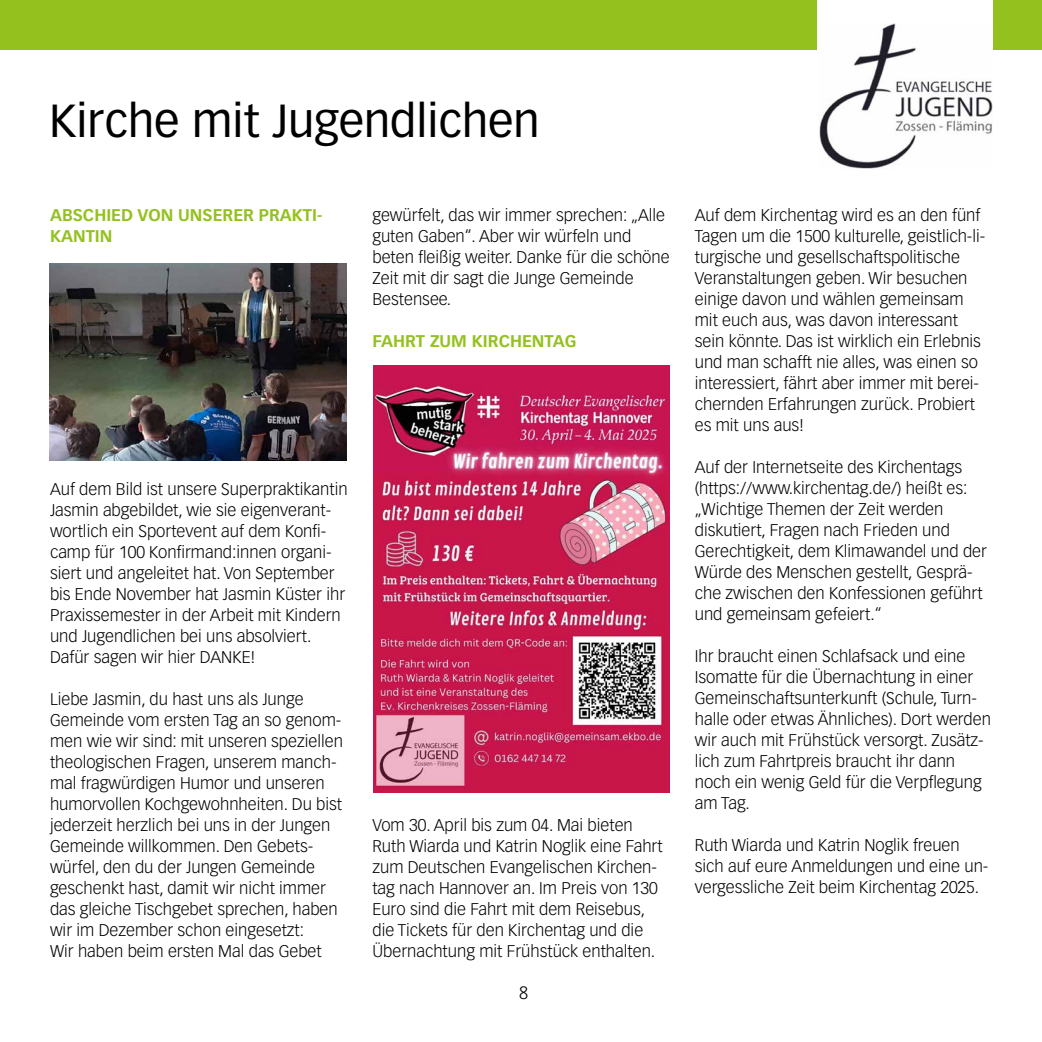
<style>
.page{position:relative;width:1042px;height:1042px;background:#fff}
.page>*{position:absolute;margin:0;border:0;box-sizing:border-box;transform-origin:0 0}
.t1{font:45.5px "Vectora LT Std";color:#000}
.t2{font:300 17.5px "Vectora LT Std";color:#000}
.t3{font:300 16.62px/21px "Vectora LT Std";color:#000}
.t4{font:700 16.62px/21px "Vectora LT Std";color:#95c11f}
</style>
<div class="page">
<div style="left:0;top:0;width:1042px;height:50px;background:#95c11f"></div>
<div style="left:817px;top:0;width:175px;height:174px;background:#fff"></div>
<img style="left:819px;top:24px;width:173px;height:145px">
<img style="left:50px;top:263px;width:296px;height:198px">
<img style="left:373px;top:365px;width:297px;height:427px">
<h1 class="t1" style="left:50px;top:95px;width:491px">Kirche mit Jugendlichen</h1>
<p class="t4" style="left:50px;top:205px;width:274px">ABSCHIED VON UNSERER PRAKTI-<br>KANTIN</p>
<p class="t3" style="left:372px;top:205px;width:299px">gewürfelt, das wir immer sprechen: „Alle guten Gaben“. Aber wir würfeln und beten fleißig weiter. Danke für die schöne Zeit mit dir sagt die Junge Gemeinde Bestensee.</p>
<p class="t4" style="left:372px;top:331px;width:205px">FAHRT ZUM KIRCHENTAG</p>
<p class="t3" style="left:50px;top:478px;width:299px">Auf dem Bild ist unsere Superpraktikantin Jasmin abgebildet, wie sie eigenverant&shy;wortlich ein Sportevent auf dem Konfi&shy;camp für 100 Konfirmand:innen organi&shy;siert und angeleitet hat. Von September bis Ende November hat Jasmin Küster ihr Praxissemester in der Arbeit mit Kindern und Jugendlichen bei uns absolviert.<br>Dafür sagen wir hier DANKE!</p>
<p class="t3" style="left:50px;top:688px;width:294px">Liebe Jasmin, du hast uns als Junge Gemeinde vom ersten Tag an so genom&shy;men wie wir sind: mit unseren speziellen theologischen Fragen, unserem manch&shy;mal fragwürdigen Humor und unseren humorvollen Kochgewohnheiten. Du bist jederzeit herzlich bei uns in der Jungen Gemeinde willkommen. Den Gebets&shy;würfel, den du der Jungen Gemeinde geschenkt hast, damit wir nicht immer das gleiche Tischgebet sprechen, haben wir im Dezember schon eingesetzt:<br>Wir haben beim ersten Mal das Gebet</p>
<p class="t3" style="left:372px;top:814px;width:292px">Vom 30. April bis zum 04. Mai bieten Ruth Wiarda und Katrin Noglik eine Fahrt zum Deutschen Evangelischen Kirchen&shy;tag nach Hannover an. Im Preis von 130<br>Euro sind die Fahrt mit dem Reisebus, die Tickets für den Kirchentag und die Übernachtung mit Frühstück enthalten.</p>
<p class="t2" style="left:519px;top:982px;width:11px">8</p>
<p class="t3" style="left:695px;top:205px;width:292px">Auf dem Kirchentag wird es an den fünf Tagen um die 1500 kulturelle, geistlich-li&shy;turgische und gesellschaftspolitische Veranstaltungen geben. Wir besuchen einige davon und wählen gemeinsam mit euch aus, was davon interessant sein könnte. Das ist wirklich ein Erlebnis und man schafft nie alles, was einen so interessiert, fährt aber immer mit berei&shy;chernden Erfahrungen zurück. Probiert es mit uns aus!</p>
<p class="t3" style="left:695px;top:457px;width:294px">Auf der Internetseite des Kirchentags (https://www.kirchentag.de/) heißt es: „Wichtige Themen der Zeit werden diskutiert, Fragen nach Frieden und Gerechtigkeit, dem Klimawandel und der Würde des Menschen gestellt, Gesprä&shy;che zwischen den Konfessionen geführt und gemeinsam gefeiert.“</p>
<p class="t3" style="left:695px;top:646px;width:298px">Ihr braucht einen Schlafsack und eine Isomatte für die Übernachtung in einer Gemeinschaftsunterkunft (Schule, Turn&shy;halle oder etwas Ähnliches). Dort werden wir auch mit Frühstück versorgt. Zusätz&shy;lich zum Fahrtpreis braucht ihr dann noch ein wenig Geld für die Verpflegung am Tag.</p>
<p class="t3" style="left:695px;top:835px;width:295px">Ruth Wiarda und Katrin Noglik freuen sich auf eure Anmeldungen und eine un&shy;vergessliche Zeit beim Kirchentag 2025.</p>
</div>
